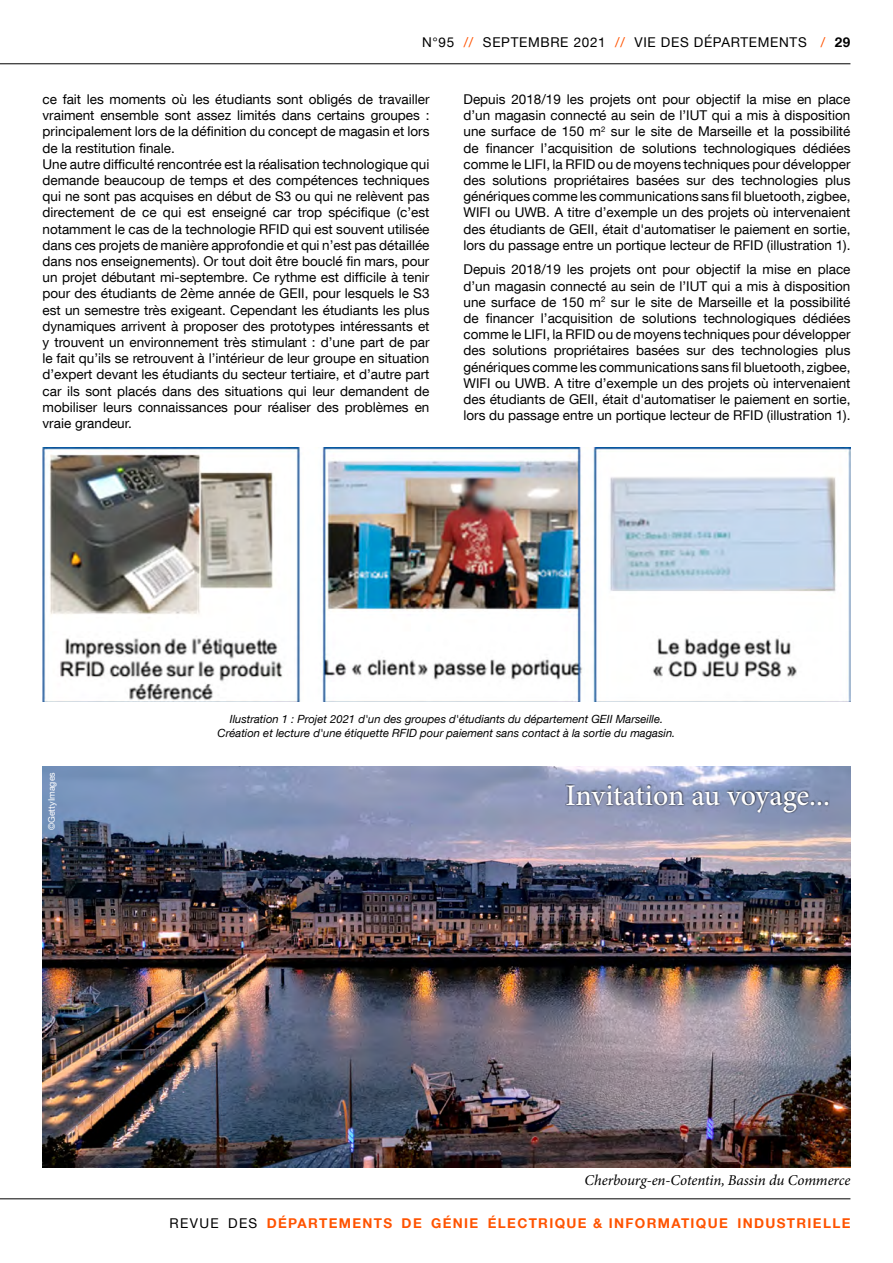
<style>
.page{position:relative;width:893px;height:1263px;background:#fff}
.page>*{position:absolute;margin:0;border:0;box-sizing:border-box;transform-origin:0 0}
.t1{font:500 30px "Minion Pro";letter-spacing:-.005em;color:#fff}
.t2{font:italic 15px "Minion Pro";letter-spacing:-.005em;color:#000}
.t3{font:13.5px/16.2px "Helvetica Neue LT Com";color:#000;text-align:justify}
.t4{font:700 13.5px "Helvetica Neue LT Com";letter-spacing:.1em;color:#ff5300}
.t5{font:13.5px "Helvetica Neue LT Com";letter-spacing:.05em;color:#000}
.t6{font:italic 11.25px/13.5px "Helvetica Neue LT Com";color:#000;text-align:center}
.t7{font:9px "Helvetica Neue LT Com";color:#fff}
.s1{color:#ff5300}
.s2{font-weight:700}
.s3{font-weight:400;color:#000}
</style>
<div class="page">
<hr style="left:0;top:63px;width:850px;height:1px;background:#000">
<hr style="left:0;top:1198px;width:850px;height:1px;background:#000">
<img style="left:43px;top:448px;width:807px;height:253px">
<img style="left:43px;top:766px;width:807px;height:401px">
<div style="left:564px;top:784px;width:265px;height:31px;background:#000;opacity:.75"></div>
<p class="t5" style="left:422px;top:34px;width:430px">N°95 <span class="s1">//</span> SEPTEMBRE 2021 <span class="s1">//</span> VIE DES DÉPARTEMENTS <span class="s1">/</span> <span class="s2">29</span></p>
<p class="t3" style="left:43px;top:91px;width:388px;text-align:left">ce fait les moments où les étudiants sont obligés de travailler vraiment ensemble sont assez limités dans certains groupes : principalement lors de la définition du concept de magasin et lors de la restitution finale.<br>Une autre difficulté rencontrée est la réalisation technologique qui demande beaucoup de temps et des compétences techniques qui ne sont pas acquises en début de S3 ou qui ne relèvent pas directement de ce qui est enseigné car trop spécifique (c’est notamment le cas de la technologie RFID qui est souvent utilisée dans ces projets de manière approfondie et qui n’est pas détaillée dans nos enseignements). Or tout doit être bouclé fin mars, pour un projet débutant mi-septembre. Ce rythme est difficile à tenir pour des étudiants de 2ème année de GEII, pour lesquels le S3 est un semestre très exigeant. Cependant les étudiants les plus dynamiques arrivent à proposer des prototypes intéressants et y trouvent un environnement très stimulant : d’une part de par le fait qu’ils se retrouvent à l’intérieur de leur groupe en situation d’expert devant les étudiants du secteur tertiaire, et d’autre part car ils sont placés dans des situations qui leur demandent de mobiliser leurs connaissances pour réaliser des problèmes en vraie grandeur.</p>
<p class="t3" style="left:463px;top:91px;width:388px">Depuis 2018/19 les projets ont pour objectif la mise en place d’un magasin connecté au sein de l’IUT qui a mis à disposition une surface de 150 m<sup>2</sup> sur le site de Marseille et la possibilité de financer l’acquisition de solutions technologiques dédiées comme le LIFI, la RFID ou de moyens techniques pour développer des solutions propriétaires basées sur des technologies plus génériques comme les communications sans fil bluetooth, zigbee, WIFI ou UWB. A titre d’exemple un des projets où intervenaient des étudiants de GEII, était d'automatiser le paiement en sortie, lors du passage entre un portique lecteur de RFID (illustration 1).</p>
<p class="t3" style="left:463px;top:261px;width:388px">Depuis 2018/19 les projets ont pour objectif la mise en place d’un magasin connecté au sein de l’IUT qui a mis à disposition une surface de 150 m<sup>2</sup> sur le site de Marseille et la possibilité de financer l’acquisition de solutions technologiques dédiées comme le LIFI, la RFID ou de moyens techniques pour développer des solutions propriétaires basées sur des technologies plus génériques comme les communications sans fil bluetooth, zigbee, WIFI ou UWB. A titre d’exemple un des projets où intervenaient des étudiants de GEII, était d'automatiser le paiement en sortie, lors du passage entre un portique lecteur de RFID (illustration 1).</p>
<p class="t7" style="left:46px;top:830px;width:60px;rotate:-90deg">©GettyImages</p>
<p class="t6" style="left:218px;top:712px;width:459px">Ilustration 1 : Projet 2021 d'un des groupes d'étudiants du département GEII Marseille.<br>Création et lecture d'une étiquette RFID pour paiement sans contact à la sortie du magasin.</p>
<h1 class="t1" style="left:566px;top:777px;width:266px">Invitation au voyage...</h1>
<p class="t2" style="left:585px;top:1171px;width:267px">Cherbourg-en-Cotentin, Bassin du Commerce</p>
<p class="t4" style="left:170px;top:1214px;width:682px"><span class="s3">REVUE DES</span> DÉPARTEMENTS DE GÉNIE ÉLECTRIQUE &amp; INFORMATIQUE INDUSTRIELLE</p>
</div>
